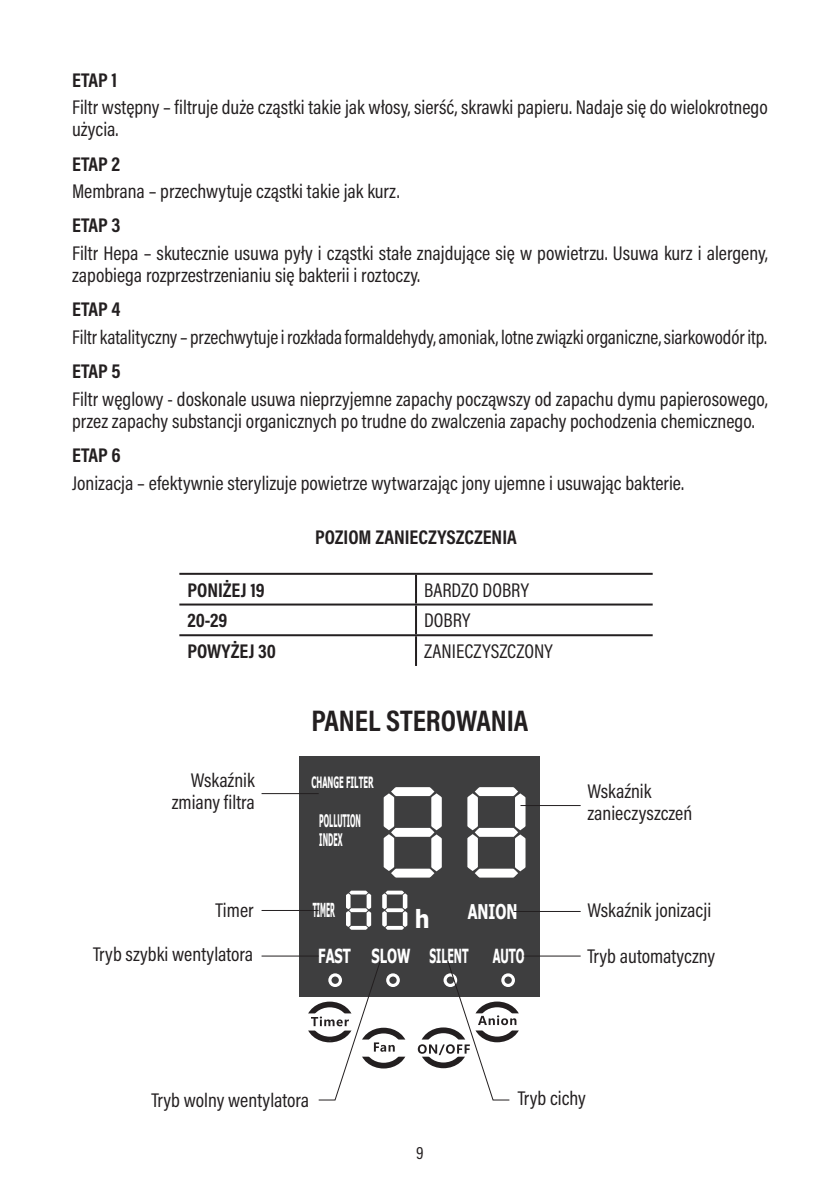
<style>
.page{position:relative;width:840px;height:1191px;background:#fff}
.page>*{position:absolute;margin:0;border:0;box-sizing:border-box;transform-origin:0 0}
.t1{font:152.2px "digitaldisplaytfb";color:#fff;scale:1.18 1}
.t2{font:65.8px "digitaldisplaytfb";color:#fff;scale:1.18 1}
.t3{font:700 30px "Acumin Pro Cond";letter-spacing:-.005em;color:#231f20}
.t4{font:700 24.8px "Tahoma";color:#fff;scale:.93 1}
.t5{font:700 20.4px "Tahoma";color:#fff;scale:.7 1}
.t6{font:20px/22px "Acumin Pro Cond";color:#231f20}
.t7{font:700 20px "Acumin Pro Cond";color:#231f20}
.t8{font:700 19.4px "Tahoma";color:#fff;scale:.54 1}
.t9{font:700 19.4px "Tahoma";color:#fff;scale:.67 1}
.t10{font:700 19.2px "Tahoma";color:#fff;scale:.35 1}
.t11{font:18px "Acumin Pro Cond";color:#231f20}
.t12{font:700 17.2px/18.2px "Tahoma";color:#fff;scale:.41 1}
.t13{font:700 15.6px "Tahoma";color:#fff;scale:.49 1}
</style>
<div class="page">
<hr style="left:179px;top:573px;width:237px;height:2px;background:#231f20">
<hr style="left:416px;top:573px;width:236px;height:2px;background:#231f20">
<hr style="left:415px;top:575px;width:2px;height:28px;background:#231f20">
<hr style="left:179px;top:603px;width:237px;height:2px;background:#231f20">
<hr style="left:416px;top:603px;width:236px;height:2px;background:#231f20">
<hr style="left:415px;top:605px;width:2px;height:29px;background:#231f20">
<hr style="left:179px;top:634px;width:237px;height:2px;background:#231f20">
<hr style="left:416px;top:634px;width:236px;height:2px;background:#231f20">
<hr style="left:415px;top:636px;width:2px;height:30px;background:#231f20">
<div style="left:298px;top:756px;width:241px;height:241px;background:#3e3e3f"></div>
<div style="left:359px;top:1027px;width:48px;height:41px;border:6px solid #231f20;border-radius:50%"></div>
<div style="left:306px;top:1001px;width:47px;height:41px;border:6px solid #231f20;border-radius:50%"></div>
<div style="left:356px;top:1040px;width:55px;height:16px;background:#fff"></div>
<div style="left:302px;top:1014px;width:55px;height:16px;background:#fff"></div>
<div style="left:473px;top:1001px;width:47px;height:41px;border:6px solid #231f20;border-radius:50%"></div>
<div style="left:469px;top:1014px;width:55px;height:16px;background:#fff"></div>
<hr style="left:261px;top:793px;width:57px;height:1px;background:#231f20">
<hr style="left:261px;top:910px;width:57px;height:1px;background:#231f20">
<hr style="left:261px;top:955px;width:57px;height:1px;background:#231f20">
<hr style="left:523px;top:955px;width:57px;height:1px;background:#231f20">
<hr style="left:513px;top:911px;width:67px;height:1px;background:#231f20">
<svg style="left:311px;top:961px;width:88px;height:140px"></svg>
<svg style="left:417px;top:961px;width:99px;height:140px"></svg>
<hr style="left:520px;top:805px;width:60px;height:1px;background:#231f20">
<p class="t7" style="left:72px;top:67px;width:47px">Etap 1</p>
<p class="t6" style="left:72px;top:96px;width:696px">Filtr wstępny – filtruje duże cząstki takie jak włosy, sierść, skrawki papieru. Nadaje się do wielokrotnego użycia.</p>
<p class="t7" style="left:72px;top:150px;width:50px">ETAP 2</p>
<p class="t6" style="left:72px;top:180px;width:329px">Membrana – przechwytuje cząstki takie jak kurz.</p>
<p class="t7" style="left:72px;top:212px;width:50px">ETAP 3</p>
<p class="t6" style="left:72px;top:242px;width:696px">Filtr Hepa – skutecznie usuwa pyły i cząstki stałe znajdujące się w powietrzu. Usuwa kurz i alergeny, zapobiega rozprzestrzenianiu się bakterii i roztoczy.</p>
<p class="t7" style="left:72px;top:296px;width:50px">ETAP 4</p>
<p class="t6" style="left:72px;top:326px;width:696px">Filtr katalityczny – przechwytuje i rozkłada formaldehydy, amoniak, lotne związki organiczne, siarkowodór itp.</p>
<p class="t7" style="left:72px;top:358px;width:50px">ETAP 5</p>
<p class="t6" style="left:72px;top:387px;width:697px">Filtr węglowy - doskonale usuwa nieprzyjemne zapachy począwszy od zapachu dymu papierosowego, przez zapachy substancji organicznych po trudne do zwalczenia zapachy pochodzenia chemicznego.</p>
<p class="t7" style="left:72px;top:442px;width:50px">ETAP 6</p>
<p class="t6" style="left:72px;top:471px;width:613px">Jonizacja – efektywnie sterylizuje powietrze wytwarzając jony ujemne i usuwając bakterie.</p>
<p class="t7" style="left:315px;top:524px;width:203px">POZIOM ZANIECZYSZCZENIA</p>
<p class="t7" style="left:187px;top:576px;width:79px">PONIŻEJ 19</p>
<p class="t6" style="left:424px;top:578px;width:106px">BARDZO DOBRY</p>
<p class="t7" style="left:187px;top:607px;width:42px">20-29</p>
<p class="t6" style="left:424px;top:609px;width:48px">DOBRY</p>
<p class="t7" style="left:187px;top:638px;width:90px">POWYŻEJ 30</p>
<p class="t6" style="left:424px;top:639px;width:130px">ZANIECZYSZCZONY</p>
<p class="t6" style="left:172px;top:769px;width:84px;text-align:right">Wskaźnik zmiany filtra</p>
<p class="t6" style="left:93px;top:888px;width:162px;line-height:44px;text-align:right">Timer<br>Tryb szybki wentylatora</p>
<h3 class="t3" style="left:311px;top:700px;width:218px">PANEL STEROWANIA</h3>
<p class="t13" style="left:311px;top:771px;width:128px">CHANGE FILTER</p>
<p class="t12" style="left:319px;top:811px;width:103px">POLLUTION<br>INDEX</p>
<h1 class="t1" style="left:383px;top:745px;width:131px">88</h1>
<h2 class="t2" style="left:346px;top:872px;width:57px">88</h2>
<p class="t10" style="left:313px;top:896px;width:65px">TIMER</p>
<p class="t5" style="left:467px;top:897px;width:72px">ANION</p>
<p class="t9" style="left:318px;top:942px;width:139px">FAST SLOW</p>
<p class="t4" style="left:414px;top:901px;width:17px">h</p>
<p class="t8" style="left:429px;top:942px;width:178px">SILENT AUTO</p>
<p class="t6" style="left:587px;top:779px;width:106px">Wskaźnik zanieczyszczeń</p>
<p class="t6" style="left:587px;top:898px;width:125px">Wskaźnik jonizacji</p>
<p class="t6" style="left:587px;top:944px;width:129px">Tryb automatyczny</p>
<p class="t6" style="left:151px;top:1088px;width:159px">Tryb wolny wentylatora</p>
<p class="t6" style="left:517px;top:1086px;width:70px">Tryb cichy</p>
<p class="t11" style="left:416px;top:1141px;width:9px">9</p>
</div>
